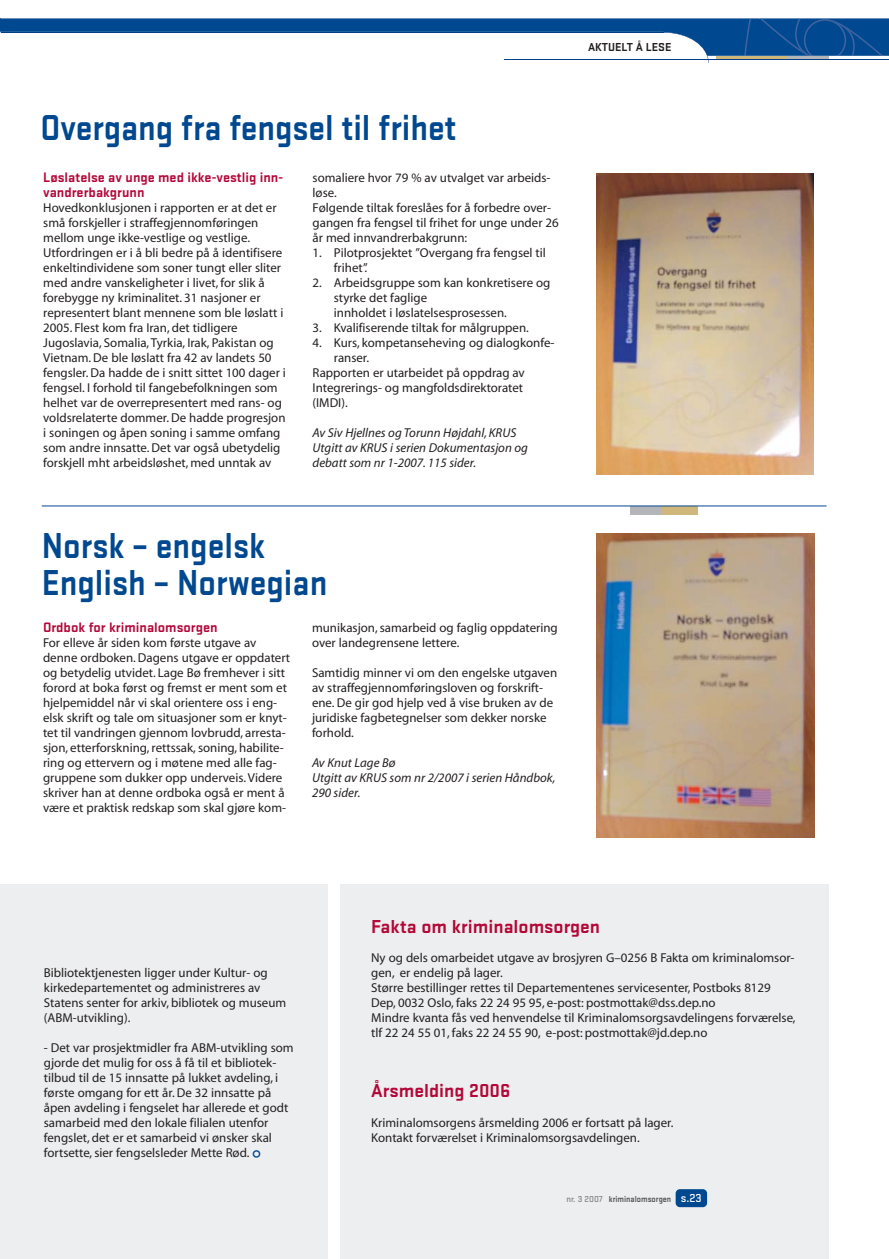
<style>
.page{position:relative;width:889px;height:1259px;background:#fff}
.page>*{position:absolute;margin:0;border:0;box-sizing:border-box;transform-origin:0 0}
.t1{font:700 37.5px/37.5px "Stratum No 2";color:#00488f;scale:.9 1}
.t2{font:700 19.5px "Stratum No 2";color:#b30738}
.t3{font:700 14.25px/15px "Stratum No 2";color:#b30738}
.t4{font:12.9px/15px "Myriad";color:#231f20}
.t5{font:italic 12.9px/15px "Myriad";color:#231f20}
.t6{font:700 12px "Stratum No 2";color:#231f20}
.t7{font:700 9px "Stratum No 2";color:#58595b;scale:.91 1}
.s1{font-family:"Helvetica";font-size:25.5px;color:#00488f}
.s2{font-weight:500;color:#808285}
.s3{font-weight:500;font-size:12px;color:#fff}
</style>
<div class="page">
<div style="left:0;top:884px;width:328px;height:375px;background:#edeeef"></div>
<div style="left:341px;top:884px;width:487px;height:375px;background:#edeeef"></div>
<div style="left:675px;top:1189px;width:32px;height:18px;background:#00488f;border-radius:4px"></div>
<svg style="left:0;top:18px;width:889px;height:45px"></svg>
<img style="left:596px;top:174px;width:217px;height:300px">
<div style="left:660px;top:506px;width:37px;height:8px;background:#cfb67b"></div>
<div style="left:630px;top:506px;width:30px;height:8px;background:#b3b5b8"></div>
<hr style="left:42px;top:505px;width:784px;height:1px;background:#00488f">
<img style="left:596px;top:533px;width:218px;height:304px">
<h1 class="t1" style="left:40px;top:113px;width:464px">Overgang fra fengsel til frihet</h1>
<p class="t3" style="left:43px;top:171px;width:241px">Løslatelse av unge med ikke-vestlig inn&shy;vandrerbakgrunn</p>
<p class="t4" style="left:43px;top:201px;width:244px">Hovedkonklusjonen i rapporten er at det er små forskjeller i straffegjennomføringen mellom unge ikke-vestlige og vestlige.<br>Utfordringen er i å bli bedre på å identifisere enkeltindividene som soner tungt eller sliter med andre vanskeligheter i livet, for slik å forebygge ny kriminalitet. 31 nasjoner er representert blant mennene som ble løslatt i 2005. Flest kom fra Iran, det tidligere Jugoslavia, Somalia, Tyrkia, Irak, Pakistan og Vietnam. De ble løslatt fra 42 av landets 50 fengsler. Da hadde de i snitt sittet 100 dager i fengsel. I forhold til fangebefolkningen som helhet var de overrepresentert med rans- og voldsrelaterte dommer. De hadde progresjon i soningen og åpen soning i samme omfang som andre innsatte. Det var også ubetydelig forskjell mht arbeidsløshet, med unntak av</p>
<p class="t4" style="left:312px;top:171px;width:248px">somaliere hvor 79 % av utvalget var arbeids&shy;løse.<br>Følgende tiltak foreslåes for å forbedre over&shy;gangen fra fengsel til frihet for unge under 26 år med innvandrerbakgrunn:</p>
<p class="t4" style="left:334px;top:246px;width:213px;text-indent:-21px">1. Pilotprosjektet ”Overgang fra fengsel til frihet”.</p>
<p class="t4" style="left:334px;top:276px;width:218px;text-indent:-21px">2. Arbeidsgruppe som kan konkretisere og styrke det faglige<br>innholdet i løslatelsesprosessen.</p>
<p class="t4" style="left:312px;top:321px;width:218px">3. Kvalifiserende tiltak for målgruppen.</p>
<p class="t4" style="left:312px;top:336px;width:243px">4. Kurs, kompetanseheving og dialogkonfe-</p>
<p class="t4" style="left:334px;top:351px;width:37px">ranser.</p>
<p class="t4" style="left:312px;top:366px;width:214px">Rapporten er utarbeidet på oppdrag av</p>
<p class="t4" style="left:312px;top:381px;width:212px">Integrerings- og mangfoldsdirektoratet</p>
<p class="t4" style="left:312px;top:396px;width:37px">(IMDI).</p>
<p class="t5" style="left:312px;top:426px;width:217px">Av Siv Hjellnes og Torunn Højdahl, KRUS<br>Utgitt av KRUS i serien Dokumentasjon og debatt som nr 1-2007. 115 sider.</p>
<h1 class="t1" style="left:42px;top:530px;width:319px">Norsk – engelsk<br>English – Norwegian</h1>
<p class="t3" style="left:43px;top:621px;width:176px">Ordbok for kriminalomsorgen</p>
<p class="t4" style="left:43px;top:636px;width:249px">For elleve år siden kom første utgave av denne ordboken. Dagens utgave er oppdatert og betydelig utvidet. Lage Bø fremhever i sitt forord at boka først og fremst er ment som et hjelpemiddel når vi skal orientere oss i eng&shy;elsk skrift og tale om situasjoner som er knyt&shy;tet til vandringen gjennom lovbrudd, arresta&shy;sjon, etterforskning, rettssak, soning, habilite&shy;ring og ettervern og i møtene med alle fag&shy;gruppene som dukker opp underveis. Videre skriver han at denne ordboka også er ment å være et praktisk redskap som skal gjøre kom-</p>
<p class="t4" style="left:312px;top:621px;width:247px">munikasjon, samarbeid og faglig oppdatering over landegrensene lettere.</p>
<p class="t4" style="left:312px;top:666px;width:247px">Samtidig minner vi om den engelske utgaven av straffegjennomføringsloven og forskrift&shy;ene. De gir god hjelp ved å vise bruken av de juridiske fagbetegnelser som dekker norske forhold.</p>
<p class="t5" style="left:312px;top:756px;width:245px">Av Knut Lage Bø<br>Utgitt av KRUS som nr 2/2007 i serien Håndbok,<br>290 sider.</p>
<p class="t6" style="left:588px;top:42px;width:85px">AKTUELT Å LESE</p>
<p class="t4" style="left:44px;top:966px;width:244px">Bibliotektjenesten ligger under Kultur- og kirkedepartementet og administreres av Statens senter for arkiv, bibliotek og museum (ABM-utvikling).</p>
<p class="t4" style="left:44px;top:1041px;width:251px">- Det var prosjektmidler fra ABM-utvikling som gjorde det mulig for oss å få til et bibliotek&shy;tilbud til de 15 innsatte på lukket avdeling, i første omgang for ett år. De 32 innsatte på åpen avdeling i fengselet har allerede et godt samarbeid med den lokale filialen utenfor fengslet, det er et samarbeid vi ønsker skal fortsette, sier fengselsleder Mette Rød. <span class="s1">°</span></p>
<h2 class="t2" style="left:371px;top:919px;width:230px">Fakta om kriminalomsorgen</h2>
<p class="t4" style="left:371px;top:951px;width:426px">Ny og dels omarbeidet utgave av brosjyren G–0256 B Fakta om kriminalomsor&shy;gen, er endelig på lager.<br>Større bestillinger rettes til Departementenes servicesenter, Postboks 8129<br>Dep, 0032 Oslo, faks 22 24 95 95, e-post: postmottak@dss.dep.no<br>Mindre kvanta fås ved henvendelse til Kriminalomsorgsavdelingens forværelse, tlf 22 24 55 01, faks 22 24 55 90, e-post: postmottak@jd.dep.no</p>
<h2 class="t2" style="left:371px;top:1083px;width:141px">Årsmelding 2006</h2>
<p class="t4" style="left:371px;top:1116px;width:304px">Kriminalomsorgens årsmelding 2006 er fortsatt på lager.<br>Kontakt forværelset i Kriminalomsorgsavdelingen.</p>
<p class="t7" style="left:566px;top:1195px;width:150px"><span class="s2">nr. 3 2007</span> kriminalomsorgen <span class="s3">s.23</span></p>
</div>
